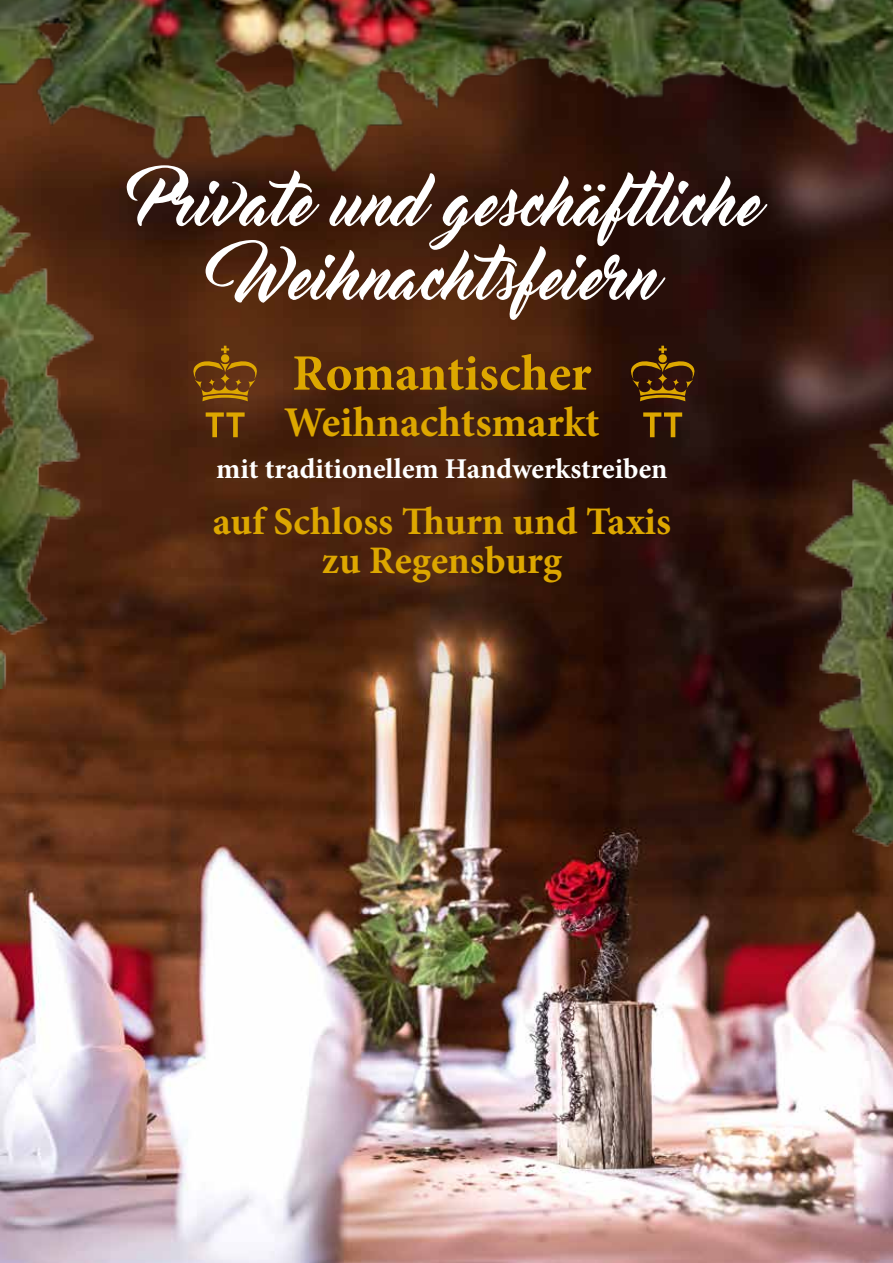
<style>
.page{position:relative;width:893px;height:1263px;background:#fff}
.page>*{position:absolute;margin:0;border:0;box-sizing:border-box;transform-origin:0 0}
.t1{font:61.5px/73.8px "Master Of Break";color:#fff;text-align:center}
.t2{font:700 51px "Minion Pro";letter-spacing:-.005em;color:#dda700}
.t3{font:700 42.45px "Minion Pro";color:#dda700}
.t4{font:700 39px/39px "Minion Pro";color:#dda700;text-align:center}
.t5{font:700 28.8px "Minion Pro";letter-spacing:-.005em;color:#fff}
</style>
<div class="page">
<img style="left:0;top:757px;width:893px;height:506px">
<img style="left:0;top:0;width:893px;height:757px">
<img style="left:0;top:121px;width:678px;height:568px">
<img style="left:221px;top:332px;width:672px;height:568px">
<div style="left:221px;top:354px;width:8px;height:9px;background:#dda700;border-radius:50%"></div>
<svg style="left:221px;top:346px;width:8px;height:7px"></svg>
<svg style="left:191px;top:360px;width:68px;height:41px;background:#7f4d0f"></svg>
<svg style="left:206px;top:412px;width:39px;height:25px"></svg>
<div style="left:659px;top:354px;width:8px;height:9px;background:#dda700;border-radius:50%"></div>
<svg style="left:659px;top:346px;width:8px;height:7px"></svg>
<svg style="left:629px;top:360px;width:68px;height:41px;background:#593608"></svg>
<svg style="left:643px;top:412px;width:39px;height:25px"></svg>
<p class="t1" style="left:135px;top:168px;width:624px">Private und geschäftliche<br>Weihnachtsfeiern</p>
<p class="t2" style="left:292px;top:337px;width:301px">Romantischer</p>
<p class="t3" style="left:284px;top:392px;width:317px">Weihnachtsmarkt</p>
<p class="t5" style="left:216px;top:449px;width:453px">mit traditionellem Handwerkstreiben</p>
<p class="t4" style="left:213px;top:501px;width:460px">auf Schloss Thurn und Taxis zu Regensburg</p>
</div>
